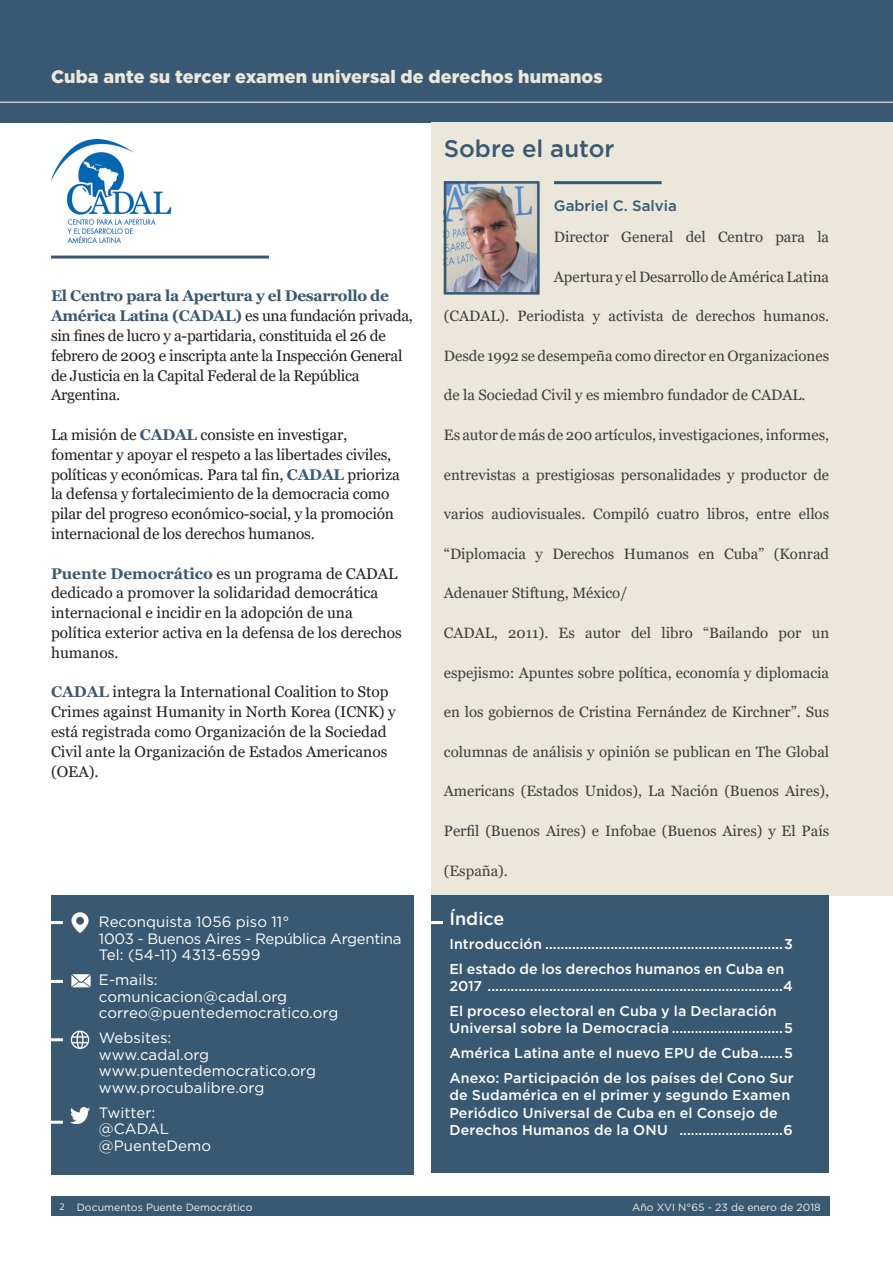
<style>
.page{position:relative;width:893px;height:1263px;background:#fff}
.page>*{position:absolute;margin:0;border:0;box-sizing:border-box;transform-origin:0 0}
.titulo{font:500 24px "Gotham";color:#395973}
.t1{font:900 18px "Gotham";letter-spacing:.005em;color:#ebe7da}
.titulo-2{font:500 18px "Gotham";color:#fff}
.Texto{font:15.45px/19.8px "Georgia";letter-spacing:-.01em;color:#231f20}
.Texto-2{font:15px "Georgia";color:#3e3e3f}
.Texto-3{font:15px/16.5px "Gotham";letter-spacing:.005em;color:#fff}
.Texto-4{font:15px/16.5px "Gotham";letter-spacing:-.02em;color:#fff}
.Texto-5{font:500 15px "Gotham";color:#395973}
.Indice{font:500 14.25px/17.2px "Gotham";letter-spacing:.01em;color:#fff}
.t2{font:10.5px "Gotham";color:#f1eee5}
.t3{font:10.2px "Myriad Pro";color:#efebe1}
.s1{font-weight:700;color:#395973}
.s2{font-weight:700;color:#3c5973}
</style>
<div class="page">
<div style="left:51px;top:1197px;width:778px;height:19px;background:#395973"></div>
<div style="left:0;top:0;width:893px;height:122px;background:#395973"></div>
<hr style="left:0;top:102px;width:893px;height:1px;background:#ebe7da">
<div style="left:51px;top:895px;width:362px;height:280px;background:#395973"></div>
<div style="left:431px;top:122px;width:462px;height:773px;background:#ebe7da"></div>
<div style="left:431px;top:895px;width:398px;height:278px;background:#395973"></div>
<img style="left:448px;top:185px;width:88px;height:106px">
<div style="left:444px;top:181px;width:96px;height:114px;border:3px solid #395973"></div>
<hr style="left:554px;top:181px;width:108px;height:3px;background:#395973">
<hr style="left:51px;top:256px;width:218px;height:3px;background:#395973">
<img style="left:51px;top:139px;width:121px;height:103px">
<img style="left:70px;top:1107px;width:20px;height:16px">
<svg style="left:71px;top:1030px;width:18px;height:19px"></svg>
<svg style="left:71px;top:912px;width:18px;height:21px"></svg>
<svg style="left:71px;top:974px;width:20px;height:13px"></svg>
<hr style="left:35px;top:921px;width:28px;height:3px;background:#fff">
<hr style="left:424px;top:921px;width:19px;height:3px;background:#fff">
<hr style="left:26px;top:980px;width:37px;height:3px;background:#fff">
<hr style="left:26px;top:1038px;width:37px;height:3px;background:#fff">
<hr style="left:26px;top:1121px;width:37px;height:3px;background:#fff">
<p class="t1" style="left:51px;top:64px;width:553px">Cuba ante su tercer examen universal de derechos humanos</p>
<p class="Texto" style="left:51px;top:286px;width:364px"><span class="s1">El Centro para la Apertura y el Desarrollo de América Latina (CADAL)</span> es una fundación privada, sin fines de lucro y a-partidaria, constituida el 26 de febrero de 2003 e inscripta ante la Inspección General de Justicia en la Capital Federal de la República Argentina.</p>
<p class="Texto" style="left:51px;top:425px;width:350px">La misión de <span class="s1">CADAL</span> consiste en investigar, fomentar y apoyar el respeto a las libertades civiles, políticas y económicas. Para tal fin, <span class="s2">CADAL</span> prioriza la defensa y fortalecimiento de la democracia como pilar del progreso económico-social, y la promoción internacional de los derechos humanos.</p>
<p class="Texto" style="left:51px;top:564px;width:352px"><span class="s2">Puente Democrático</span> es un programa de CADAL dedicado a promover la solidaridad democrática internacional e incidir en la adopción de una política exterior activa en la defensa de los derechos humanos.</p>
<p class="Texto" style="left:51px;top:682px;width:346px"><span class="s2">CADAL</span> integra la International Coalition to Stop Crimes against Humanity in North Korea (ICNK) y está registrada como Organización de la Sociedad Civil ante la Organización de Estados Americanos (OEA).</p>
<p class="Texto-4" style="left:99px;top:913px;width:304px">Reconquista 1056 piso 11°<br>1003 - Buenos Aires - República Argentina<br>Tel: (54-11) 4313-6599</p>
<p class="Texto-3" style="left:99px;top:971px;width:241px">E-mails: comunicacion@cadal.org correo@puentedemocratico.org</p>
<p class="Texto-3" style="left:99px;top:1029px;width:219px">Websites:<br>www.cadal.org www.puentedemocratico.org www.procubalibre.org</p>
<p class="Texto-3" style="left:99px;top:1104px;width:114px">Twitter: @CADAL @PuenteDemo</p>
<p class="titulo" style="left:444px;top:132px;width:172px">Sobre el autor</p>
<p class="Texto-5" style="left:554px;top:196px;width:124px">Gabriel C. Salvia</p>
<p class="Texto-2" style="left:554px;top:228px;width:277px">Director General del Centro para la</p>
<p class="Texto-2" style="left:554px;top:267px;width:277px">Apertura y el Desarrollo de América Latina</p>
<p class="Texto-2" style="left:444px;top:307px;width:387px">(CADAL). Periodista y activista de derechos humanos.</p>
<p class="Texto-2" style="left:444px;top:347px;width:387px">Desde 1992 se desempeña como director en Organizaciones</p>
<p class="Texto-2" style="left:444px;top:386px;width:363px">de la Sociedad Civil y es miembro fundador de CADAL.</p>
<p class="Texto-2" style="left:444px;top:426px;width:387px">Es autor de más de 200 artículos, investigaciones, informes,</p>
<p class="Texto-2" style="left:444px;top:465px;width:387px">entrevistas a prestigiosas personalidades y productor de</p>
<p class="Texto-2" style="left:444px;top:505px;width:387px">varios audiovisuales. Compiló cuatro libros, entre ellos</p>
<p class="Texto-2" style="left:444px;top:545px;width:387px">“Diplomacia y Derechos Humanos en Cuba” (Konrad</p>
<p class="Texto-2" style="left:444px;top:584px;width:185px">Adenauer Stiftung, México/</p>
<p class="Texto-2" style="left:444px;top:624px;width:387px">CADAL, 2011). Es autor del libro “Bailando por un</p>
<p class="Texto-2" style="left:444px;top:663px;width:387px">espejismo: Apuntes sobre política, economía y diplomacia</p>
<p class="Texto-2" style="left:444px;top:703px;width:387px">en los gobiernos de Cristina Fernández de Kirchner”. Sus</p>
<p class="Texto-2" style="left:444px;top:743px;width:387px">columnas de análisis y opinión se publican en The Global</p>
<p class="Texto-2" style="left:444px;top:782px;width:387px">Americans (Estados Unidos), La Nación (Buenos Aires),</p>
<p class="Texto-2" style="left:444px;top:822px;width:387px">Perfil (Buenos Aires) e Infobae (Buenos Aires) y El País</p>
<p class="Texto-2" style="left:444px;top:861px;width:66px">(España).</p>
<p class="titulo-2" style="left:449px;top:906px;width:56px">Índice</p>
<p class="Indice" style="left:449px;top:935px;width:345px">Introducción ..............................................................3</p>
<p class="Indice" style="left:449px;top:960px;width:345px">El estado de los derechos humanos en Cuba en<br>2017 .............................................................................4</p>
<p class="Indice" style="left:449px;top:1002px;width:345px">El proceso electoral en Cuba y la Declaración<br>Universal sobre la Democracia .............................5</p>
<p class="Indice" style="left:449px;top:1044px;width:345px">América Latina ante el nuevo EPU de Cuba......5</p>
<p class="Indice" style="left:449px;top:1069px;width:346px">Anexo: Participación de los países del Cono Sur de Sudamérica en el primer y segundo Examen Periódico Universal de Cuba en el Consejo de Derechos Humanos de la ONU ...........................6</p>
<p class="t3" style="left:60px;top:1200px;width:7px">2</p>
<p class="t2" style="left:77px;top:1200px;width:177px">Documentos Puente Democrático</p>
<p class="t2" style="left:632px;top:1200px;width:190px">Año XVI N°65 - 23 de enero de 2018</p>
</div>
